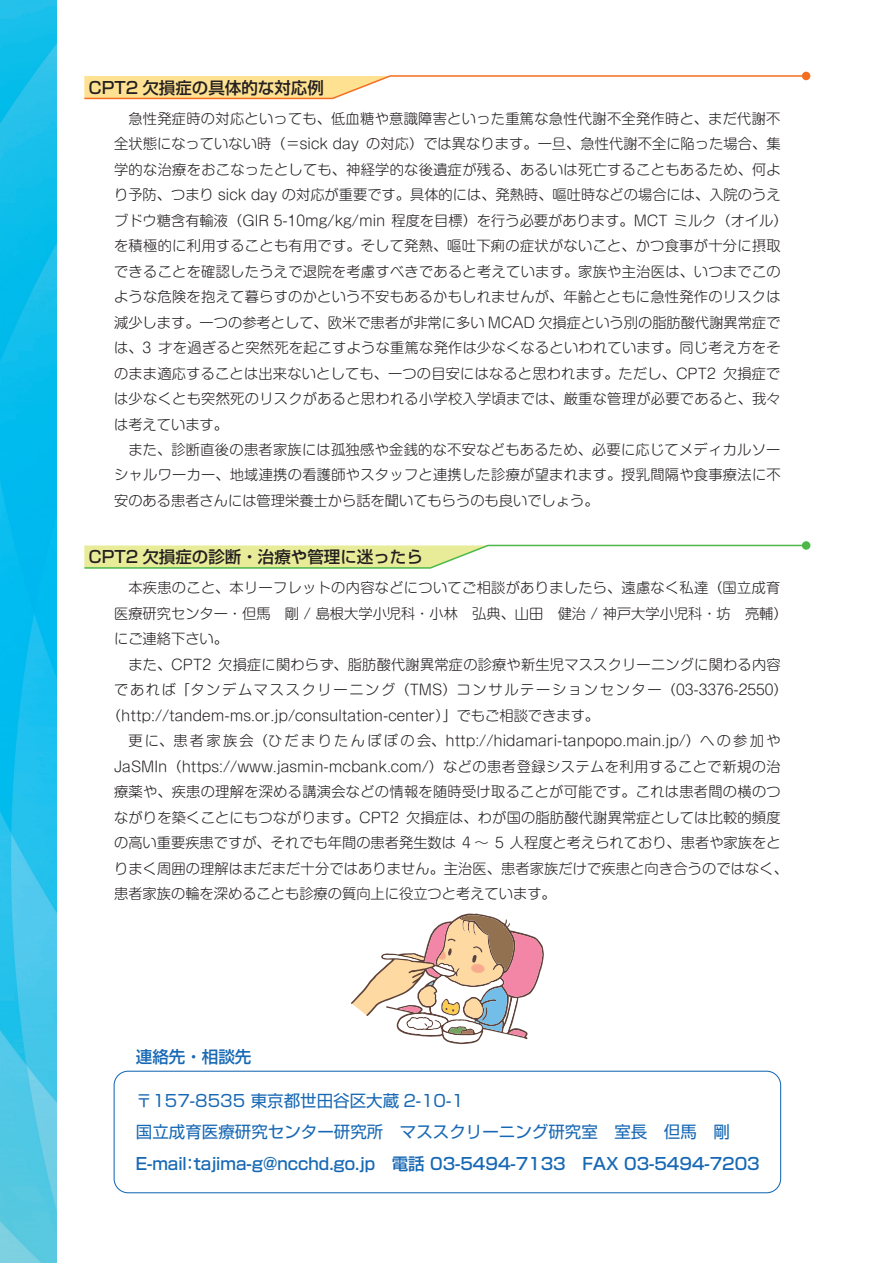
<style>
.page{position:relative;width:893px;height:1263px;background:#fff}
.page>*{position:absolute;margin:0;border:0;box-sizing:border-box;transform-origin:0 0}
.t1{font:500 16.5px "Shin Go Pro";color:#1768b4}
.t2{font:16.5px/31.5px "Shin Go Pro";color:#1768b4}
.t3{font:500 16.5px "Shin Go Pro";color:#231f20}
.t4{font:300 14.25px/25.5px "Shin M Go Pro";letter-spacing:.015em;color:#231f20}
.t5{font:300 14.25px "Shin M Go Pro";letter-spacing:.115em;color:#231f20}
</style>
<div class="page">
<img style="left:0;top:0;width:56px;height:1263px">
<svg style="left:351px;top:914px;width:193px;height:130px"></svg>
<div style="left:802px;top:72px;width:8px;height:8px;background:#f36e21;border-radius:50%"></div>
<svg style="left:84px;top:74px;width:723px;height:26px"></svg>
<div style="left:802px;top:541px;width:8px;height:9px;background:#4cb848;border-radius:50%"></div>
<svg style="left:84px;top:544px;width:723px;height:25px"></svg>
<div style="left:114px;top:1071px;width:667px;height:122px;border:1px solid #1768b4;border-radius:14px"></div>
<p class="t3" style="left:88px;top:74px;width:237px">CPT2 欠損症の具体的な対応例</p>
<p class="t4" style="left:114px;top:104px;width:675px;text-indent:14px">急性発症時の対応といっても、低血糖や意識障害といった重篤な急性代謝不全発作時と、まだ代謝不全状態になっていない時（＝sick day の対応）では異なります。一旦、急性代謝不全に陥った場合、集学的な治療をおこなったとしても、神経学的な後遺症が残る、あるいは死亡することもあるため、何より予防、つまり sick day の対応が重要です。具体的には、発熱時、嘔吐時などの場合には、入院のうえブドウ糖含有輸液（GIR 5-10mg/kg/min 程度を目標）を行う必要があります。MCT ミルク（オイル）を積極的に利用することも有用です。そして発熱、嘔吐下痢の症状がないこと、かつ食事が十分に摂取できることを確認したうえで退院を考慮すべきであると考えています。家族や主治医は、いつまでこのような危険を抱えて暮らすのかという不安もあるかもしれませんが、年齢とともに急性発作のリスクは減少します。一つの参考として、欧米で患者が非常に多い MCAD 欠損症という別の脂肪酸代謝異常症では、3 才を過ぎると突然死を起こすような重篤な発作は少なくなるといわれています。同じ考え方をそのまま適応することは出来ないとしても、一つの目安にはなると思われます。ただし、CPT2 欠損症では少なくとも突然死のリスクがあると思われる小学校入学頃までは、厳重な管理が必要であると、我々は考えています。</p>
<p class="t4" style="left:114px;top:435px;width:668px;text-align:justify;text-indent:14px">また、診断直後の患者家族には孤独感や金銭的な不安などもあるため、必要に応じてメディカルソーシャルワーカー、地域連携の看護師やスタッフと連携した診療が望まれます。授乳間隔や食事療法に不安のある患者さんには管理栄養士から話を聞いてもらうのも良いでしょう。</p>
<p class="t3" style="left:88px;top:543px;width:336px">CPT2 欠損症の診断・治療や管理に迷ったら</p>
<p class="t4" style="left:114px;top:573px;width:675px;text-indent:14px">本疾患のこと、本リーフレットの内容などについてご相談がありましたら、遠慮なく私達（国立成育医療研究センター・但馬　剛 / 島根大学小児科・小林　弘典、山田　健治 / 神戸大学小児科・坊　亮輔）にご連絡下さい。</p>
<p class="t4" style="left:128px;top:650px;width:654px">また、CPT2 欠損症に関わらず、脂肪酸代謝異常症の診療や新生児マススクリーニングに関わる内容</p>
<p class="t5" style="left:114px;top:678px;width:675px">であれば「タンデムマススクリーニング（TMS）コンサルテーションセンター（03-3376-2550）</p>
<p class="t4" style="left:107px;top:701px;width:494px">（http://tandem-ms.or.jp/consultation-center）」でもご相談できます。</p>
<p class="t4" style="left:128px;top:726px;width:654px">更に、患者家族会（ひだまりたんぽぽの会、http://hidamari-tanpopo.main.jp/）への参加や</p>
<p class="t4" style="left:114px;top:752px;width:668px">JaSMIn（https://www.jasmin-mcbank.com/）などの患者登録システムを利用することで新規の治</p>
<p class="t4" style="left:114px;top:777px;width:668px">療薬や、疾患の理解を深める講演会などの情報を随時受け取ることが可能です。これは患者間の横のつ</p>
<p class="t4" style="left:114px;top:803px;width:668px">ながりを築くことにもつながります。CPT2 欠損症は、わが国の脂肪酸代謝異常症としては比較的頻度</p>
<p class="t4" style="left:114px;top:828px;width:668px">の高い重要疾患ですが、それでも年間の患者発生数は 4 ～ 5 人程度と考えられており、患者や家族をと</p>
<p class="t4" style="left:114px;top:854px;width:675px">りまく周囲の理解はまだまだ十分ではありません。主治医、患者家族だけで疾患と向き合うのではなく、</p>
<p class="t4" style="left:114px;top:879px;width:443px">患者家族の輪を深めることも診療の質向上に役立つと考えています。</p>
<p class="t1" style="left:136px;top:1043px;width:117px">連絡先・相談先</p>
<p class="t2" style="left:136px;top:1082px;width:612px">〒157-8535 東京都世田谷区大蔵 2-10-1　<br>国立成育医療研究センター研究所　マススクリーニング研究室　室長　但馬　剛　</p>
<p class="t1" style="left:136px;top:1150px;width:625px">E-mail：tajima-g@ncchd.go.jp　電話 03-5494-7133　FAX 03-5494-7203</p>
</div>
